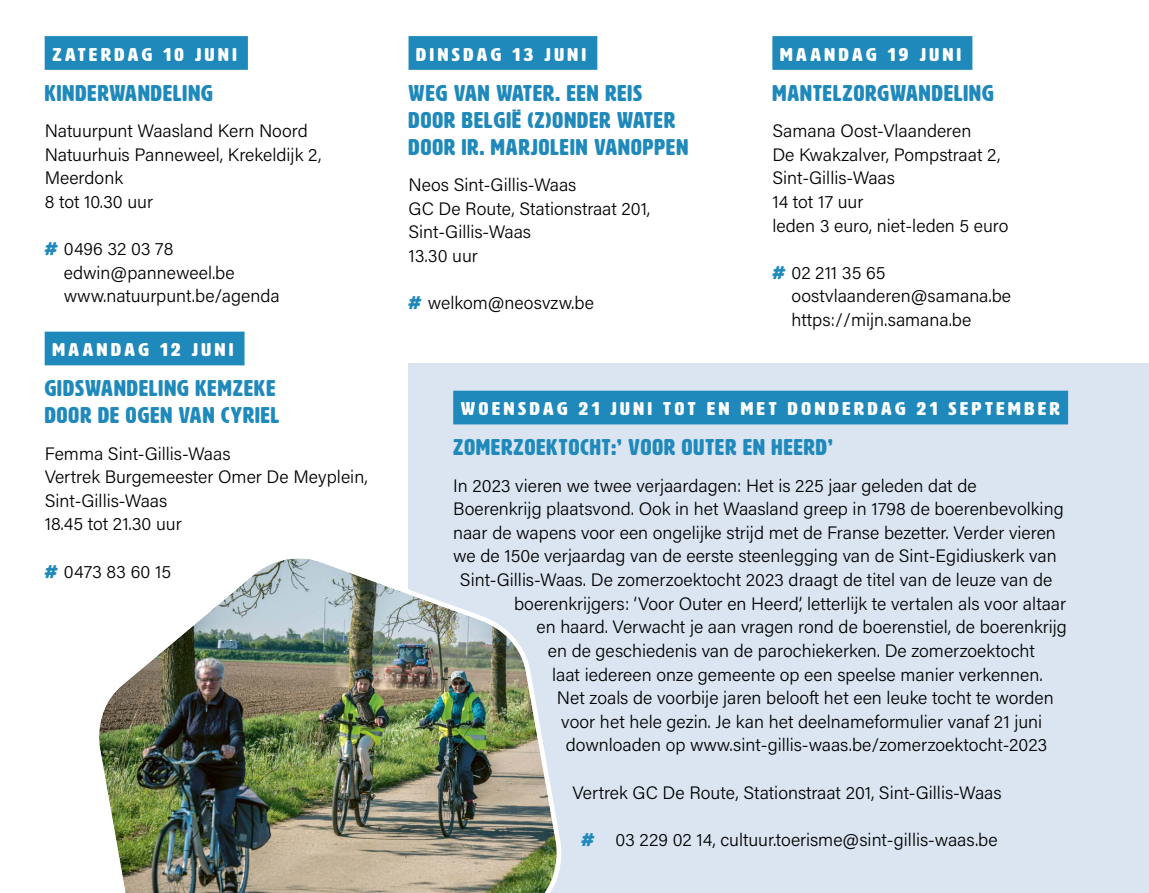
<style>
.page{position:relative;width:1149px;height:893px;background:#fff}
.page>*{position:absolute;margin:0;border:0;box-sizing:border-box;transform-origin:0 0}
.Activiteit-Blauw{font:22.5px/27px "HWT Artz";letter-spacing:.05em;color:#1f89bb}
.Data-Blauw{font:18.22px "HWT Artz";letter-spacing:.18em;color:#fff;scale:1.11 1}
.body{font:300 18px/23.6px "Acumin Pro";color:#000}
.Contact_inspring{font:300 18px/23.6px "Acumin Pro";color:#000}
.s1{font-family:"HWT Artz";font-weight:400;color:#1f89bb}
</style>
<div class="page">
<div style="left:45px;top:36px;width:203px;height:34px;background:#1f89bb"></div>
<div style="left:45px;top:332px;width:199px;height:33px;background:#1f89bb"></div>
<div style="left:408px;top:36px;width:189px;height:34px;background:#1f89bb"></div>
<div style="left:772px;top:36px;width:200px;height:34px;background:#1f89bb"></div>
<div style="left:408px;top:363px;width:740px;height:530px;background:#dae5f1"></div>
<div style="left:453px;top:391px;width:614px;height:33px;background:#1f89bb"></div>
<img style="left:99px;top:558px;width:463px;height:335px">
<p class="Data-Blauw" style="left:52px;top:45px;width:167px">ZATERDAG 10 JUNI</p>
<p class="Activiteit-Blauw" style="left:45px;top:79px;width:169px">KINDERWANDELING</p>
<p class="body" style="left:45px;top:118px;width:264px">Natuurpunt Waasland Kern Noord</p>
<p class="body" style="left:45px;top:142px;width:278px">Natuurhuis Panneweel, Krekeldijk 2,<br>Meerdonk</p>
<p class="body" style="left:45px;top:189px;width:110px">8 tot 10.30 uur</p>
<p class="Contact_inspring" style="left:64px;top:236px;width:217px;text-indent:-19px"><span class="s1">#</span> 0496 32 03 78 edwin@panneweel.be www.natuurpunt.be/agenda</p>
<p class="Data-Blauw" style="left:52px;top:340px;width:164px">MAANDAG 12 JUNI</p>
<p class="Activiteit-Blauw" style="left:45px;top:375px;width:236px">GIDSWANDELING KEMZEKE<br>DOOR DE OGEN VAN CYRIEL</p>
<p class="body" style="left:45px;top:441px;width:187px">Femma Sint-Gillis-Waas</p>
<p class="body" style="left:45px;top:464px;width:324px">Vertrek Burgemeester Omer De Meyplein,<br>Sint-Gillis-Waas<br>18.45 tot 21.30 uur</p>
<p class="Contact_inspring" style="left:45px;top:559px;width:128px"><span class="s1">#</span> 0473 83 60 15</p>
<p class="Data-Blauw" style="left:416px;top:45px;width:154px">DINSDAG 13 JUNI</p>
<p class="Activiteit-Blauw" style="left:408px;top:79px;width:281px">WEG VAN WATER. EEN REIS<br>DOOR BELGIË (Z)ONDER WATER<br>DOOR IR. MARJOLEIN VANOPPEN</p>
<p class="body" style="left:408px;top:172px;width:169px">Neos Sint-Gillis-Waas</p>
<p class="body" style="left:408px;top:196px;width:243px">GC De Route, Stationstraat 201,<br>Sint-Gillis-Waas<br>13.30 uur</p>
<p class="Contact_inspring" style="left:408px;top:290px;width:187px"><span class="s1">#</span> welkom@neosvzw.be</p>
<p class="Data-Blauw" style="left:779px;top:45px;width:164px">MAANDAG 19 JUNI</p>
<p class="Activiteit-Blauw" style="left:772px;top:79px;width:223px">MANTELZORGWANDELING</p>
<p class="body" style="left:772px;top:118px;width:200px">Samana Oost-Vlaanderen</p>
<p class="body" style="left:772px;top:142px;width:238px">De Kwakzalver, Pompstraat 2,<br>Sint-Gillis-Waas<br>14 tot 17 uur<br>leden 3 euro, niet-leden 5 euro</p>
<p class="Contact_inspring" style="left:791px;top:260px;width:221px;text-indent:-19px"><span class="s1">#</span> 02 211 35 65 oostvlaanderen@samana.be https://mijn.samana.be</p>
<p class="Data-Blauw" style="left:461px;top:399px;width:540px">WOENSDAG 21 JUNI TOT EN MET DONDERDAG 21 SEPTEMBER</p>
<p class="Activiteit-Blauw" style="left:453px;top:434px;width:381px">ZOMERZOEKTOCHT:’ VOOR OUTER EN HEERD’</p>
<p class="body" style="left:453px;top:473px;width:525px">In 2023 vieren we twee verjaardagen: Het is 225 jaar geleden dat de</p>
<p class="body" style="left:453px;top:496px;width:611px">Boerenkrijg plaatsvond. Ook in het Waasland greep in 1798 de boerenbevolking</p>
<p class="body" style="left:453px;top:520px;width:604px">naar de wapens voor een ongelijke strijd met de Franse bezetter. Verder vieren</p>
<p class="body" style="left:453px;top:544px;width:605px">we de 150e verjaardag van de eerste steenlegging van de Sint-Egidiuskerk van</p>
<p class="body" style="left:460px;top:567px;width:593px">Sint-Gillis-Waas. De zomerzoektocht 2023 draagt de titel van de leuze van de</p>
<p class="body" style="left:514px;top:591px;width:553px">boerenkrijgers: ‘Voor Outer en Heerd’, letterlijk te vertalen als voor altaar</p>
<p class="body" style="left:536px;top:614px;width:531px">en haard. Verwacht je aan vragen rond de boerenstiel, de boerenkrijg</p>
<p class="body" style="left:547px;top:638px;width:488px">en de geschiedenis van de parochiekerken. De zomerzoektocht</p>
<p class="body" style="left:552px;top:662px;width:491px">laat iedereen onze gemeente op een speelse manier verkennen.</p>
<p class="body" style="left:556px;top:685px;width:498px">Net zoals de voorbije jaren belooft het een leuke tocht te worden</p>
<p class="body" style="left:561px;top:709px;width:482px">voor het hele gezin. Je kan het deelnameformulier vanaf 21 juni</p>
<p class="body" style="left:565px;top:733px;width:483px">downloaden op www.sint-gillis-waas.be/zomerzoektocht-2023</p>
<p class="body" style="left:572px;top:780px;width:430px">Vertrek GC De Route, Stationstraat 201, Sint-Gillis-Waas</p>
<p class="body" style="left:581px;top:827px;width:417px"><span class="s1">#</span> 03 229 02 14, cultuur.toerisme@sint-gillis-waas.be</p>
</div>
